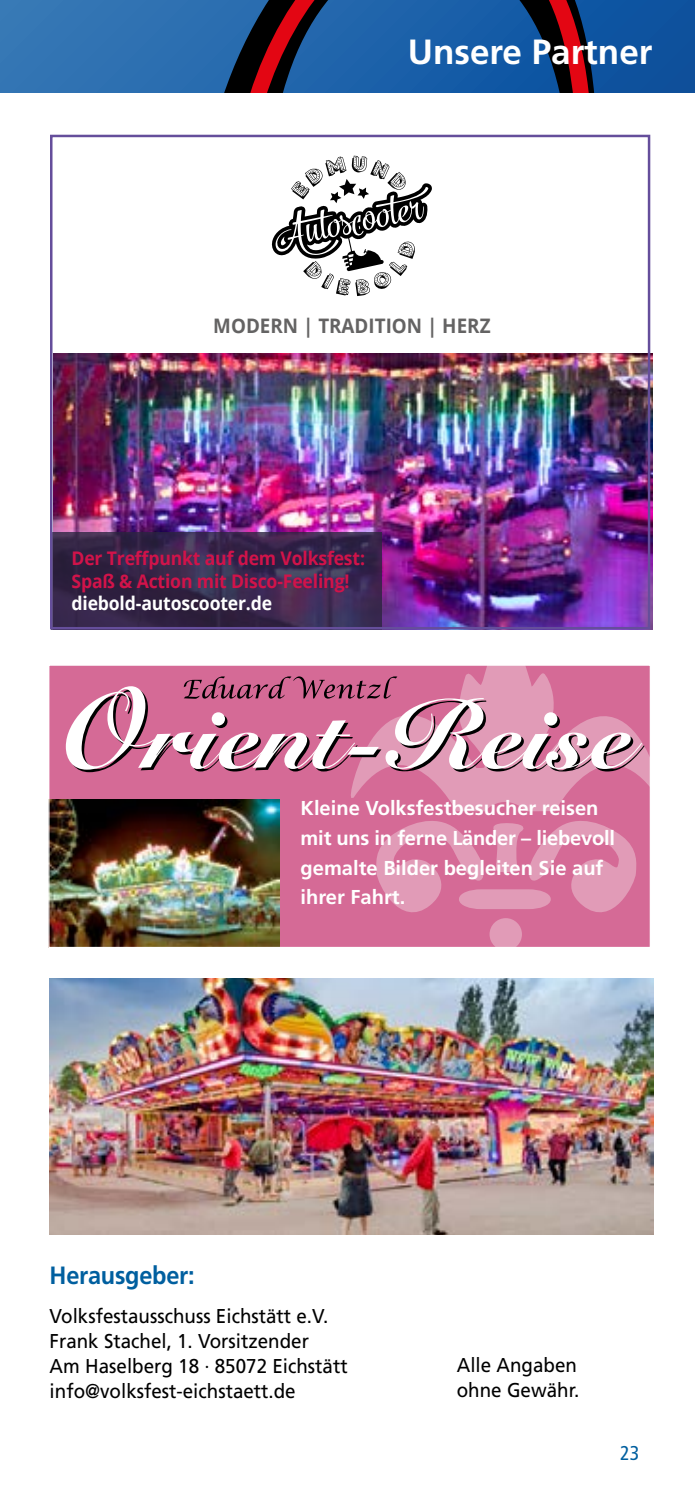
<style>
.page{position:relative;width:695px;height:1489px;background:#fff}
.page>*{position:absolute;margin:0;border:0;box-sizing:border-box;transform-origin:0 0}
.t1{font:94.75px "Snell Roundhand Black Script";letter-spacing:.015em;color:#000}
.t2{font:700 35px "Frutiger LT Pro";color:#fff}
.t3{font:700 25px "Frutiger LT Pro";letter-spacing:-.01em;color:#005f9f;scale:.94 1}
.t4{font:20px/25px "Frutiger LT Pro";color:#000;scale:.94 1}
.t5{font:700 20px/29.8px "Frutiger";color:#fff}
.t6{font:700 20px "Open Sans";color:#646363;scale:.94 1}
.t7{font:condensed 20px "Frutiger LT Pro";color:#005f9f}
.t8{font:700 18.75px/22.5px "Open Sans";letter-spacing:-.01em;color:#d1134a;scale:.94 1}
.t9{font:700 18.75px "Open Sans";letter-spacing:-.01em;color:#fff;scale:.94 1}
.s1{font-size:113px;color:#fff}
</style>
<div class="page">
<svg style="left:0;top:0;width:694px;height:92px;background:#265692"></svg>
<div style="left:49px;top:665px;width:601px;height:282px;background:#d56a96"></div>
<svg style="left:376px;top:821px;width:260px;height:125px"></svg>
<svg style="left:348px;top:666px;width:301px;height:146px"></svg>
<img style="left:50px;top:799px;width:229px;height:147px">
<svg style="left:184px;top:676px;width:213px;height:22px"></svg>
<div style="left:48px;top:664px;width:603px;height:284px;border:1px solid #fff"></div>
<img style="left:49px;top:978px;width:604px;height:256px">
<img style="left:53px;top:353px;width:599px;height:276px">
<svg style="left:271px;top:156px;width:161px;height:140px"></svg>
<svg style="left:53px;top:531px;width:329px;height:95px;background:#38274c"></svg>
<div style="left:50px;top:135px;width:600px;height:494px;border:2px solid #654e9b"></div>
<h2 class="t2" style="left:408px;top:31px;width:246px">Unsere Partner</h2>
<p class="t6" style="left:213px;top:311px;width:296px">MODERN | TRADITION | HERZ</p>
<p class="t8" style="left:71px;top:546px;width:314px">Der Treffpunkt auf dem Volksfest:<br>Spaß &amp; Action mit Disco-Feeling!</p>
<p class="t9" style="left:71px;top:590px;width:215px">diebold-autoscooter.de</p>
<h1 class="t1" style="left:56px;top:681px;width:579px"><span class="s1">O</span>rient-Reise</h1>
<p class="t5" style="left:300px;top:793px;width:316px">Kleine Volksfestbesucher reisen mit uns in ferne Länder – liebevoll gemalte Bilder begleiten Sie auf ihrer Fahrt.</p>
<p class="t3" style="left:50px;top:1260px;width:156px">Herausgeber:</p>
<p class="t4" style="left:50px;top:1303px;width:318px">Volksfestausschuss Eichstätt e.V.<br>Frank Stachel, 1. Vorsitzender<br>Am Haselberg 18 · 85072 Eichstätt info@volksfest-eichstaett.de</p>
<p class="t4" style="left:456px;top:1352px;width:132px">Alle Angaben ohne Gewähr.</p>
<p class="t7" style="left:620px;top:1441px;width:21px">23</p>
</div>
